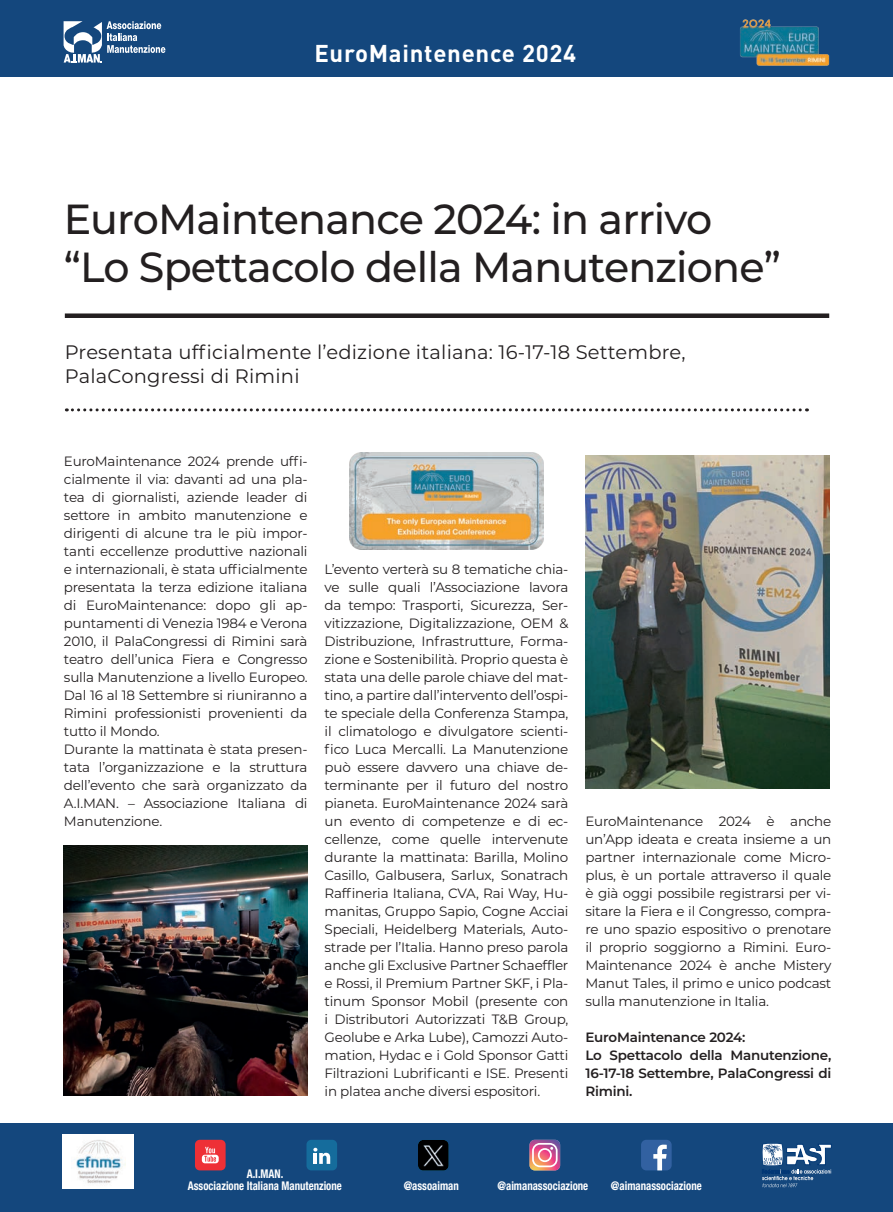
<style>
.page{position:relative;width:893px;height:1212px;background:#fff}
.page>*{position:absolute;margin:0;border:0;box-sizing:border-box;transform-origin:0 0}
.TITOLO{font:500 42px "Montserrat";letter-spacing:-.02em;color:#231f20}
.Testo{font:700 24px "DIN";letter-spacing:.03em;color:#fff}
.SOMMARIO{font:19.5px/24px "Montserrat";letter-spacing:.01em;color:#231f20}
.testo{font:13.5px/18px "Montserrat";letter-spacing:-.015em;color:#231f20;text-align:justify}
.testo-2{font:600 13.5px/18px "Montserrat";letter-spacing:-.015em;color:#231f20;text-align:justify}
.t1{font:700 condensed 12px "Helvetica Neue LT Std";color:#fff;scale:.9 1}
</style>
<div class="page">
<div style="left:0;top:0;width:893px;height:76px;background:#14477d"></div>
<svg style="left:64px;top:21px;width:101px;height:42px"></svg>
<div style="left:0;top:1123px;width:893px;height:89px;background:#14477d"></div>
<img style="left:737px;top:19px;width:98px;height:58px">
<div style="left:63px;top:1134px;width:71px;height:54px;background:#fff"></div>
<img style="left:74px;top:1140px;width:52px;height:43px">
<div style="left:641px;top:1140px;width:31px;height:30px;background:#3261a1;border-radius:5px"></div>
<svg style="left:653px;top:1144px;width:14px;height:26px"></svg>
<svg style="left:529px;top:1140px;width:31px;height:30px"></svg>
<div style="left:306px;top:1140px;width:31px;height:30px;background:#156c9c;border-radius:5px"></div>
<svg style="left:313px;top:1148px;width:17px;height:16px"></svg>
<div style="left:195px;top:1140px;width:31px;height:30px;background:#ee3036;border-radius:5px"></div>
<svg style="left:202px;top:1154px;width:17px;height:9px"></svg>
<svg style="left:204px;top:1147px;width:12px;height:14px"></svg>
<svg style="left:762px;top:1143px;width:69px;height:44px"></svg>
<img style="left:418px;top:1140px;width:31px;height:30px">
<div style="left:65px;top:313px;width:764px;height:5px;background:#231f20"></div>
<svg style="left:66px;top:408px;width:741px;height:3px"></svg>
<img style="left:349px;top:452px;width:195px;height:98px">
<img style="left:585px;top:455px;width:244px;height:334px">
<img style="left:64px;top:845px;width:244px;height:250px">
<p class="Testo" style="left:314px;top:37px;width:263px">EuroMaintenence 2024</p>
<p class="TITOLO" style="left:64px;top:190px;width:650px">EuroMaintenance 2024: in arrivo</p>
<p class="TITOLO" style="left:64px;top:238px;width:719px">“Lo Spettacolo della Manutenzione”</p>
<p class="SOMMARIO" style="left:65px;top:339px;width:622px">Presentata ufficialmente l’edizione italiana: 16-17-18 Settembre,<br>PalaCongressi di Rimini</p>
<p class="testo" style="left:64px;top:452px;width:245px">EuroMaintenance 2024 prende uffi&shy;cialmente il via: davanti ad una pla&shy;tea di giornalisti, aziende leader di settore in ambito manutenzione e dirigenti di alcune tra le più impor&shy;tanti eccellenze produttive nazionali e internazionali, è stata ufficialmente presentata la terza edizione italiana di EuroMaintenance: dopo gli ap&shy;puntamenti di Venezia 1984 e Verona 2010, il PalaCongressi di Rimini sarà teatro dell’unica Fiera e Congresso sulla Manutenzione a livello Europeo.<br>Dal 16 al 18 Settembre si riuniranno a Rimini professionisti provenienti da tutto il Mondo.</p>
<p class="testo" style="left:64px;top:740px;width:245px">Durante la mattinata è stata presen&shy;tata l’organizzazione e la struttura dell’evento che sarà organizzato da A.I.MAN. – Associazione Italiana di Manutenzione.</p>
<p class="testo" style="left:325px;top:560px;width:245px">L’evento verterà su 8 tematiche chia&shy;ve sulle quali l’Associazione lavora da tempo: Trasporti, Sicurezza, Ser&shy;vitizzazione, Digitalizzazione, OEM &amp; Distribuzione, Infrastrutture, Forma&shy;zione e Sostenibilità. Proprio questa è stata una delle parole chiave del mat&shy;tino, a partire dall’intervento dell’ospi&shy;te speciale della Conferenza Stampa, il climatologo e divulgatore scienti&shy;fico Luca Mercalli. La Manutenzione può essere davvero una chiave de&shy;terminante per il futuro del nostro pianeta. EuroMaintenance 2024 sarà un evento di competenze e di ec&shy;cellenze, come quelle intervenute durante la mattinata: Barilla, Molino Casillo, Galbusera, Sarlux, Sonatrach Raffineria Italiana, CVA, Rai Way, Hu&shy;manitas, Gruppo Sapio, Cogne Acciai Speciali, Heidelberg Materials, Auto&shy;strade per l’Italia. Hanno preso parola anche gli Exclusive Partner Schaeffler e Rossi, il Premium Partner SKF, i Pla&shy;tinum Sponsor Mobil (presente con i Distributori Autorizzati T&amp;B Group, Geolube e Arka Lube), Camozzi Auto&shy;mation, Hydac e i Gold Sponsor Gatti Filtrazioni Lubrificanti e ISE. Presenti in platea anche diversi espositori.</p>
<p class="testo" style="left:585px;top:812px;width:247px">EuroMaintenance 2024 è anche un’App ideata e creata insieme a un partner internazionale come Micro&shy;plus, è un portale attraverso il quale è già oggi possibile registrarsi per vi&shy;sitare la Fiera e il Congresso, compra&shy;re uno spazio espositivo o prenotare il proprio soggiorno a Rimini. Euro-Maintenance 2024 è anche Mistery Manut Tales, il primo e unico podcast sulla manutenzione in Italia.</p>
<p class="testo-2" style="left:585px;top:1028px;width:162px">EuroMaintenance 2024:</p>
<p class="testo-2" style="left:585px;top:1046px;width:247px">Lo Spettacolo della Manutenzione, 16-17-18 Settembre, PalaCongressi di Rimini.</p>
<p class="t1" style="left:247px;top:1166px;width:42px">A.I.MAN.</p>
<p class="t1" style="left:188px;top:1178px;width:173px">Associazione Italiana Manutenzione</p>
<p class="t1" style="left:404px;top:1178px;width:63px">@assoaiman</p>
<p class="t1" style="left:497px;top:1178px;width:102px">@aimanassociazione</p>
<p class="t1" style="left:611px;top:1178px;width:102px">@aimanassociazione</p>
</div>
